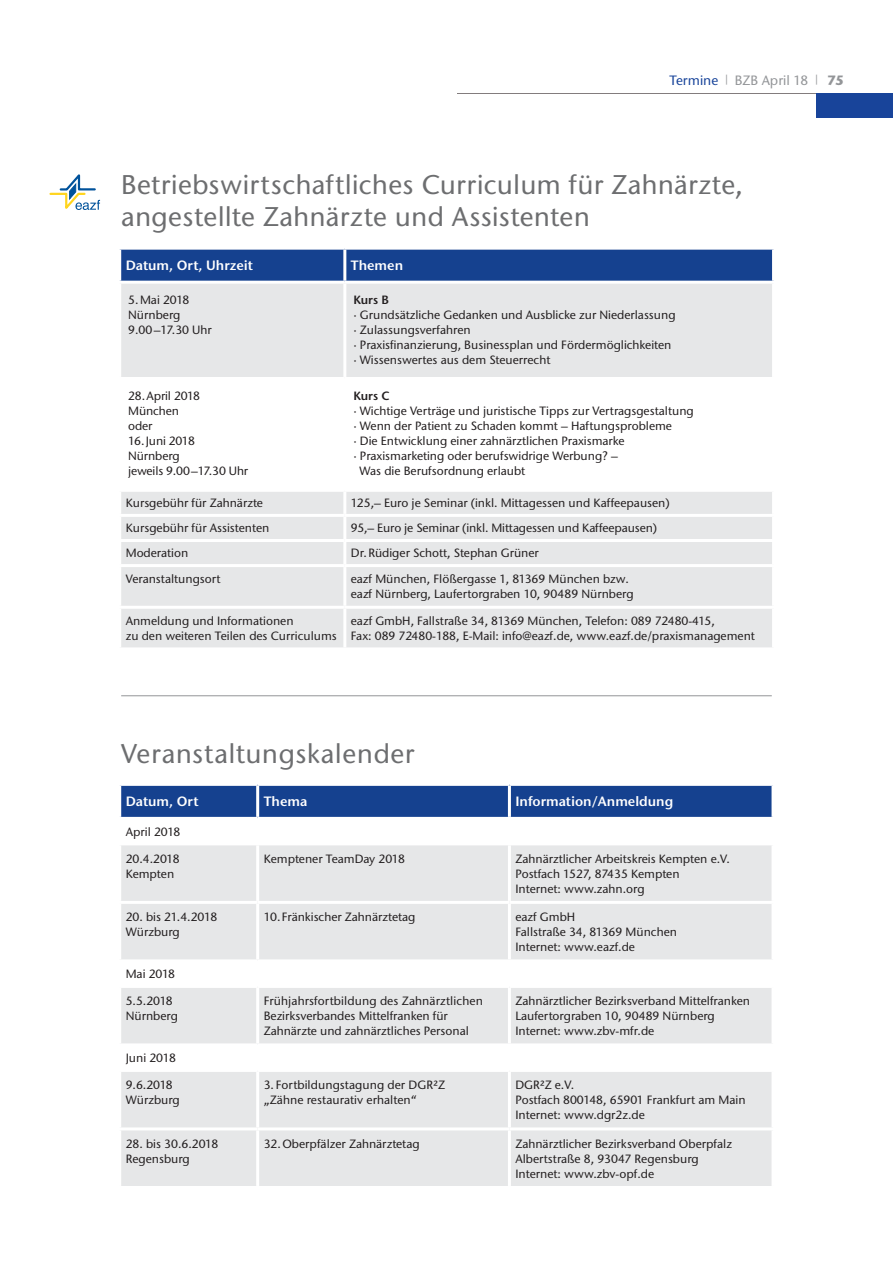
<style>
.page{position:relative;width:893px;height:1263px;background:#fff}
.page>*{position:absolute;margin:0;border:0;box-sizing:border-box;transform-origin:0 0}
.t1{font:500 27px/31.5px "Stone Sans ITC Std";letter-spacing:.015em;color:#6d6e70}
.t2{font:600 13.5px "Stone Sans ITC Pro";color:#fff}
.t3{font:500 13.5px "Stone Sans ITC Std";color:#939598}
.t4{font:500 12px/15px "Stone Sans ITC Std";color:#231f20}
.t5{font:600 12px "Stone Sans ITC Pro";color:#231f20}
.s1{color:#18449a}
.s2{font-weight:700}
</style>
<div class="page">
<div style="left:121px;top:250px;width:651px;height:31px;background:#15418f"></div>
<svg style="left:121px;top:284px;width:651px;height:363px;fill:#e6e7e8"></svg>
<hr style="left:343px;top:250px;width:3px;height:31px;background:#fff">
<hr style="left:343px;top:284px;width:3px;height:93px;background:#fff">
<hr style="left:118px;top:377px;width:227px;height:3px;background:#fff">
<hr style="left:345px;top:377px;width:430px;height:3px;background:#fff">
<hr style="left:343px;top:380px;width:3px;height:109px;background:#fff">
<hr style="left:118px;top:489px;width:227px;height:3px;background:#fff">
<hr style="left:345px;top:489px;width:430px;height:3px;background:#fff">
<hr style="left:343px;top:492px;width:3px;height:22px;background:#fff">
<hr style="left:118px;top:514px;width:227px;height:3px;background:#fff">
<hr style="left:345px;top:514px;width:430px;height:3px;background:#fff">
<hr style="left:343px;top:517px;width:3px;height:22px;background:#fff">
<hr style="left:118px;top:539px;width:227px;height:3px;background:#fff">
<hr style="left:345px;top:539px;width:430px;height:3px;background:#fff">
<hr style="left:343px;top:542px;width:3px;height:22px;background:#fff">
<hr style="left:118px;top:564px;width:227px;height:3px;background:#fff">
<hr style="left:345px;top:564px;width:430px;height:3px;background:#fff">
<hr style="left:343px;top:567px;width:3px;height:39px;background:#fff">
<hr style="left:118px;top:606px;width:227px;height:3px;background:#fff">
<hr style="left:345px;top:606px;width:430px;height:3px;background:#fff">
<hr style="left:343px;top:609px;width:3px;height:38px;background:#fff">
<hr style="left:121px;top:695px;width:651px;height:1px;background:#939598">
<div style="left:121px;top:786px;width:650px;height:31px;background:#15418f"></div>
<svg style="left:121px;top:845px;width:650px;height:341px;fill:#e6e7e8"></svg>
<hr style="left:256px;top:786px;width:3px;height:31px;background:#fff">
<hr style="left:508px;top:786px;width:3px;height:31px;background:#fff">
<hr style="left:256px;top:845px;width:3px;height:56px;background:#fff">
<hr style="left:508px;top:845px;width:3px;height:56px;background:#fff">
<hr style="left:118px;top:901px;width:140px;height:3px;background:#fff">
<hr style="left:258px;top:901px;width:251px;height:3px;background:#fff">
<hr style="left:256px;top:904px;width:3px;height:55px;background:#fff">
<hr style="left:509px;top:901px;width:265px;height:3px;background:#fff">
<hr style="left:508px;top:904px;width:3px;height:55px;background:#fff">
<hr style="left:118px;top:959px;width:140px;height:3px;background:#fff">
<hr style="left:258px;top:959px;width:516px;height:3px;background:#fff">
<hr style="left:118px;top:985px;width:140px;height:3px;background:#fff">
<hr style="left:258px;top:985px;width:251px;height:3px;background:#fff">
<hr style="left:256px;top:988px;width:3px;height:55px;background:#fff">
<hr style="left:509px;top:985px;width:265px;height:3px;background:#fff">
<hr style="left:508px;top:988px;width:3px;height:55px;background:#fff">
<hr style="left:118px;top:1043px;width:140px;height:3px;background:#fff">
<hr style="left:258px;top:1043px;width:516px;height:3px;background:#fff">
<hr style="left:118px;top:1069px;width:140px;height:3px;background:#fff">
<hr style="left:258px;top:1069px;width:251px;height:3px;background:#fff">
<hr style="left:256px;top:1072px;width:3px;height:55px;background:#fff">
<hr style="left:509px;top:1069px;width:265px;height:3px;background:#fff">
<hr style="left:508px;top:1072px;width:3px;height:55px;background:#fff">
<hr style="left:118px;top:1127px;width:140px;height:3px;background:#fff">
<hr style="left:258px;top:1127px;width:251px;height:3px;background:#fff">
<hr style="left:256px;top:1130px;width:3px;height:56px;background:#fff">
<hr style="left:509px;top:1127px;width:265px;height:3px;background:#fff">
<hr style="left:508px;top:1130px;width:3px;height:56px;background:#fff">
<svg style="left:49px;top:174px;width:51px;height:36px"></svg>
<hr style="left:457px;top:94px;width:436px;height:1px;background:#827c7d">
<div style="left:816px;top:94px;width:77px;height:24px;background:#18449a"></div>
<p class="t3" style="left:669px;top:75px;width:176px"><span class="s1">Termine</span> <sup>|</sup> BZB April 18 <sup>|</sup> <span class="s2">75</span></p>
<h1 class="t1" style="left:121px;top:172px;width:623px">Betriebswirtschaftliches Curriculum für Zahnärzte, angestellte Zahnärzte und Assistenten</h1>
<p class="t2" style="left:126px;top:260px;width:129px">Datum, Ort, Uhrzeit</p>
<p class="t2" style="left:351px;top:260px;width:54px">Themen</p>
<p class="t4" style="left:128px;top:293px;width:85px">5. Mai 2018<br>Nürnberg<br>9.00 –17.30 Uhr</p>
<p class="t5" style="left:353px;top:295px;width:37px">Kurs B</p>
<p class="t4" style="left:353px;top:308px;width:324px">· Grundsätzliche Gedanken und Ausblicke zur Niederlassung · Zulassungsverfahren<br>· Praxisfinanzierung, Businessplan und Fördermöglichkeiten · Wissenswertes aus dem Steuerrecht</p>
<p class="t4" style="left:128px;top:389px;width:73px">28. April 2018<br>München oder</p>
<p class="t4" style="left:128px;top:434px;width:121px">16. Juni 2018<br>Nürnberg<br>jeweils 9.00 –17.30 Uhr</p>
<p class="t5" style="left:353px;top:391px;width:38px">Kurs C</p>
<p class="t4" style="left:353px;top:404px;width:342px">· Wichtige Verträge und juristische Tipps zur Vertragsgestaltung</p>
<p class="t4" style="left:353px;top:419px;width:320px">· Wenn der Patient zu Schaden kommt – Haftungsprobleme</p>
<p class="t4" style="left:353px;top:434px;width:273px">· Die Entwicklung einer zahnärztlichen Praxismarke</p>
<p class="t4" style="left:353px;top:449px;width:266px">· Praxismarketing oder berufswidrige Werbung? –</p>
<p class="t4" style="left:360px;top:464px;width:167px">Was die Berufsordnung erlaubt</p>
<p class="t4" style="left:126px;top:497px;width:139px">Kursgebühr für Zahnärzte</p>
<p class="t4" style="left:351px;top:497px;width:320px">125,– Euro je Seminar (inkl. Mittagessen und Kaffeepausen)</p>
<p class="t4" style="left:126px;top:522px;width:145px">Kursgebühr für Assistenten</p>
<p class="t4" style="left:351px;top:522px;width:308px">95,– Euro je Seminar (inkl. Mittagessen und Kaffeepausen)</p>
<p class="t4" style="left:126px;top:547px;width:64px">Moderation</p>
<p class="t4" style="left:351px;top:547px;width:190px">Dr. Rüdiger Schott, Stephan Grüner</p>
<p class="t4" style="left:126px;top:573px;width:96px">Veranstaltungsort</p>
<p class="t4" style="left:351px;top:573px;width:284px">eazf München, Flößergasse 1, 81369 München bzw. eazf Nürnberg, Laufertorgraben 10, 90489 Nürnberg</p>
<p class="t4" style="left:126px;top:614px;width:213px">Anmeldung und Informationen<br>zu den weiteren Teilen des Curriculums</p>
<p class="t4" style="left:351px;top:614px;width:406px">eazf GmbH, Fallstraße 34, 81369 München, Telefon: 089 72480-415,<br>Fax: 089 72480-188, E-Mail: info@eazf.de, www.eazf.de/praxismanagement</p>
<h1 class="t1" style="left:121px;top:741px;width:295px">Veranstaltungskalender</h1>
<p class="t2" style="left:126px;top:796px;width:74px">Datum, Ort</p>
<p class="t2" style="left:264px;top:796px;width:45px">Thema</p>
<p class="t2" style="left:515px;top:796px;width:159px">Information/Anmeldung</p>
<p class="t4" style="left:126px;top:825px;width:56px">April 2018</p>
<p class="t4" style="left:126px;top:852px;width:56px">20.4.2018<br>Kempten</p>
<p class="t4" style="left:264px;top:852px;width:143px">Kemptener TeamDay 2018</p>
<p class="t4" style="left:515px;top:852px;width:216px">Zahnärztlicher Arbeitskreis Kempten e.V.<br>Postfach 1527, 87435 Kempten<br>Internet: www.zahn.org</p>
<p class="t4" style="left:126px;top:910px;width:93px">20. bis 21.4.2018<br>Würzburg</p>
<p class="t4" style="left:264px;top:910px;width:153px">10. Fränkischer Zahnärztetag</p>
<p class="t4" style="left:515px;top:910px;width:163px">eazf GmbH<br>Fallstraße 34, 81369 München<br>Internet: www.eazf.de</p>
<p class="t4" style="left:126px;top:967px;width:51px">Mai 2018</p>
<p class="t4" style="left:126px;top:994px;width:54px">5.5.2018<br>Nürnberg</p>
<p class="t4" style="left:264px;top:994px;width:221px">Frühjahrsfortbildung des Zahnärztlichen<br>Bezirksverbandes Mittelfranken für<br>Zahnärzte und zahnärztliches Personal</p>
<p class="t4" style="left:515px;top:994px;width:236px">Zahnärztlicher Bezirksverband Mittelfranken<br>Laufertorgraben 10, 90489 Nürnberg<br>Internet: www.zbv-mfr.de</p>
<p class="t4" style="left:126px;top:1051px;width:52px">Juni 2018</p>
<p class="t4" style="left:126px;top:1078px;width:56px">9.6.2018<br>Würzburg</p>
<p class="t4" style="left:264px;top:1078px;width:183px">3. Fortbildungstagung der DGR²Z „Zähne restaurativ erhalten“</p>
<p class="t4" style="left:515px;top:1078px;width:232px">DGR²Z e.V.<br>Postfach 800148, 65901 Frankfurt am Main<br>Internet: www.dgr2z.de</p>
<p class="t4" style="left:126px;top:1137px;width:94px">28. bis 30.6.2018<br>Regensburg</p>
<p class="t4" style="left:264px;top:1137px;width:157px">32. Oberpfälzer Zahnärztetag</p>
<p class="t4" style="left:515px;top:1137px;width:218px">Zahnärztlicher Bezirksverband Oberpfalz<br>Albertstraße 8, 93047 Regensburg<br>Internet: www.zbv-opf.de</p>
</div>
